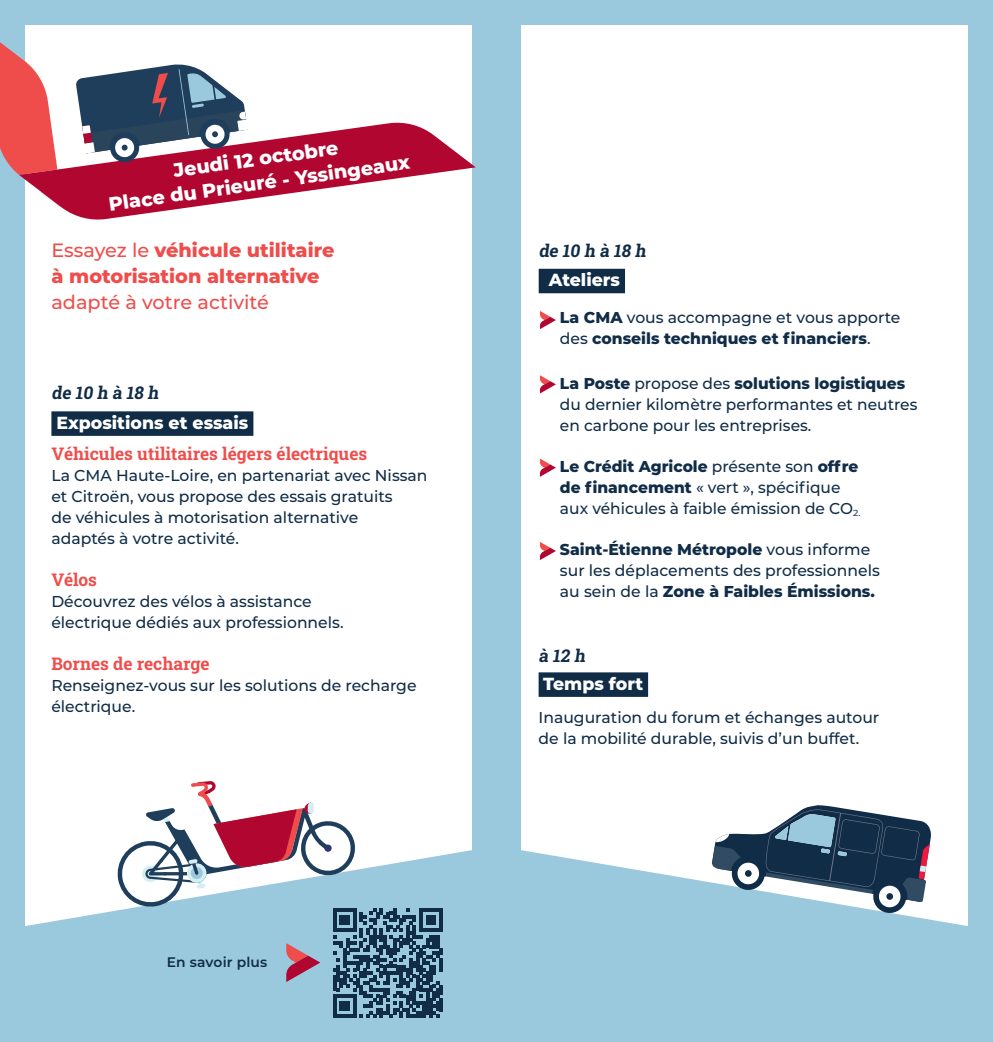
<style>
.page{position:relative;width:993px;height:1042px;background:#fff}
.page>*{position:absolute;margin:0;border:0;box-sizing:border-box;transform-origin:0 0}
.t1{font:800 19.25px/26.2px "Montserrat";color:#ef4d4b}
.t2{font:800 19.25px/24.5px "Montserrat";color:#fff;text-align:center}
.t3{font:500 19.25px "Montserrat";color:#ef4d4b}
.t4{font:17.5px "Roboto Slab";color:#ef4d4b}
.t5{font:800 17.5px "Montserrat";color:#fff}
.t6{font:17.5px "Roboto Slab";color:#102c47}
.t7{font:500 15.75px/21px "Montserrat";color:#102c47}
.t8{font:800 15.75px/21px "Montserrat";color:#102c47}
.t9{font:600 13.83px "Montserrat";letter-spacing:.01em;color:#102c47}
.s1{font-weight:500}
.s2{font-weight:800}
</style>
<div class="page">
<div style="left:466px;top:0;width:526px;height:1042px;background:#9ac8dd"></div>
<div style="left:521px;top:25px;width:446px;height:992px;background:#fff"></div>
<svg style="left:521px;top:846px;width:447px;height:171px;fill:#9ac8dd"></svg>
<svg style="left:711px;top:805px;width:219px;height:109px"></svg>
<svg style="left:744px;top:870px;width:7px;height:7px"></svg>
<div style="left:0;top:0;width:496px;height:1042px;background:#9ac8dd"></div>
<div style="left:25px;top:25px;width:446px;height:992px;background:#fff"></div>
<svg style="left:25px;top:846px;width:447px;height:171px;fill:#9ac8dd"></svg>
<svg style="left:0;top:42px;width:51px;height:133px"></svg>
<svg style="left:19px;top:121px;width:456px;height:100px;fill:#b00630"></svg>
<svg style="left:76px;top:64px;width:173px;height:99px"></svg>
<div style="left:51px;top:411px;width:202px;height:25px;background:#102c47"></div>
<div style="left:538px;top:672px;width:110px;height:25px;background:#102c47"></div>
<div style="left:538px;top:269px;width:86px;height:24px;background:#102c47"></div>
<svg style="left:539px;top:375px;width:16px;height:18px"></svg>
<svg style="left:539px;top:458px;width:16px;height:19px"></svg>
<svg style="left:539px;top:311px;width:16px;height:18px"></svg>
<svg style="left:539px;top:542px;width:16px;height:18px"></svg>
<svg style="left:115px;top:781px;width:327px;height:237px"></svg>
<p class="t2" style="left:104px;top:167px;width:305px;rotate:-8deg">Jeudi 12 octobre<br>Place du Prieuré - Yssingeaux</p>
<p class="t1" style="left:51px;top:236px;width:284px"><span class="s1">Essayez le</span> véhicule utilitaire à motorisation alternative</p>
<p class="t3" style="left:51px;top:289px;width:219px">adapté à votre activité</p>
<p class="t6" style="left:538px;top:238px;width:112px">de 10 h à 18 h</p>
<p class="t5" style="left:548px;top:267px;width:73px">Ateliers</p>
<p class="t8" style="left:559px;top:306px;width:342px">La CMA <span class="s1">vous accompagne et vous apporte des</span> conseils techniques et financiers<span class="s1">.</span></p>
<p class="t7" style="left:559px;top:372px;width:359px"><span class="s2">La Poste</span> propose des <span class="s2">solutions logistiques </span>du dernier kilomètre performantes et neutres en carbone pour les entreprises.</p>
<p class="t7" style="left:559px;top:455px;width:302px"><span class="s2">Le Crédit Agricole</span> présente son <span class="s2">offre de financement</span> « vert », spécifique aux véhicules à faible émission de CO<sub>2.</sub></p>
<p class="t6" style="left:51px;top:381px;width:112px">de 10 h à 18 h</p>
<p class="t5" style="left:56px;top:410px;width:193px">Expositions et essais</p>
<p class="t4" style="left:51px;top:441px;width:317px">Véhicules utilitaires légers électriques</p>
<p class="t7" style="left:51px;top:464px;width:377px">La CMA Haute-Loire, en partenariat avec Nissan et Citroën, vous propose des essais gratuits<br>de véhicules à motorisation alternative<br>adaptés à votre activité.</p>
<p class="t4" style="left:51px;top:567px;width:47px">Vélos</p>
<p class="t7" style="left:51px;top:590px;width:293px">Découvrez des vélos à assistance électrique dédiés aux professionnels.</p>
<p class="t4" style="left:51px;top:651px;width:160px">Bornes de recharge</p>
<p class="t7" style="left:51px;top:674px;width:366px">Renseignez-vous sur les solutions de recharge électrique.</p>
<p class="t5" style="left:543px;top:671px;width:101px">Temps fort</p>
<p class="t7" style="left:538px;top:706px;width:342px">Inauguration du forum et échanges autour de la mobilité durable, suivis d’un buffet.</p>
<p class="t7" style="left:559px;top:539px;width:321px"><span class="s2">Saint-Étienne Métropole</span> vous informe sur les déplacements des professionnels au sein de la <span class="s2">Zone à Faibles Émissions.</span></p>
<p class="t6" style="left:538px;top:643px;width:51px">à 12 h</p>
<p class="t9" style="left:167px;top:952px;width:102px">En savoir plus</p>
</div>
